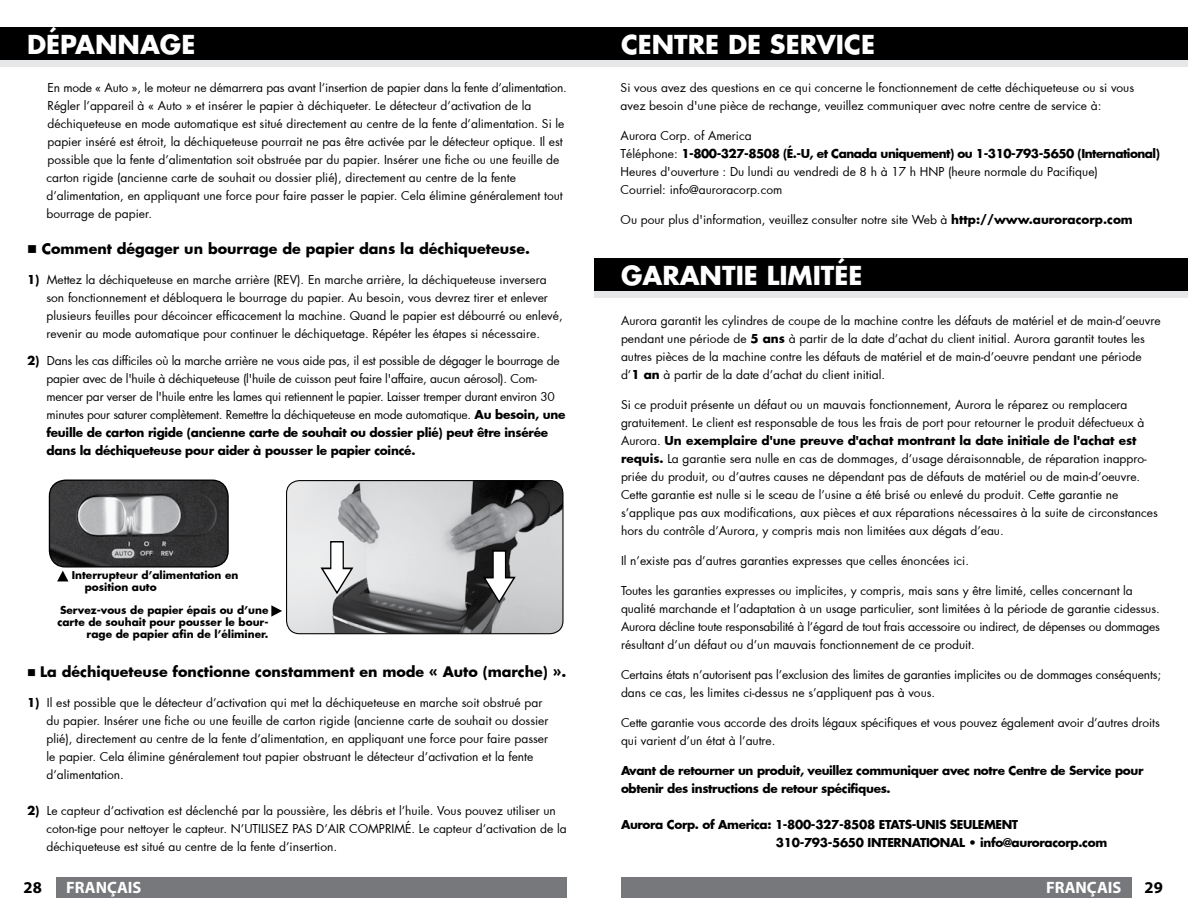
<style>
.page{position:relative;width:1188px;height:918px;background:#fff}
.page>*{position:absolute;margin:0;border:0;box-sizing:border-box;transform-origin:0 0}
.t1{font:700 25.5px "Futura";color:#fff}
.t2{font:700 16.5px "Myriad Pro";color:#fff}
.t3{font:700 16.5px "Myriad Pro";color:#000}
.t4{font:700 14.25px "Futura";color:#000}
.t5{font:12px/18px "Futura";color:#000}
.t6{font:12px/18px "Futura";letter-spacing:-.02em;color:#000}
.t7{font:700 12px/18px "Futura";letter-spacing:-.03em;color:#000}
.t8{font:700 10.5px/12px "Futura";color:#000}
.s1{font-weight:700}
</style>
<div class="page">
<div style="left:56px;top:877px;width:511px;height:21px;background:#77787b"></div>
<div style="left:621px;top:877px;width:511px;height:21px;background:#77787b"></div>
<div style="left:594px;top:265px;width:594px;height:33px;background:#e6e7e8"></div>
<div style="left:594px;top:258px;width:594px;height:33px;background:#000"></div>
<div style="left:594px;top:34px;width:594px;height:33px;background:#e6e7e8"></div>
<div style="left:594px;top:27px;width:594px;height:32px;background:#000"></div>
<div style="left:0;top:34px;width:594px;height:33px;background:#e6e7e8"></div>
<div style="left:0;top:27px;width:594px;height:32px;background:#000"></div>
<img style="left:287px;top:481px;width:276px;height:153px">
<div style="left:286px;top:480px;width:278px;height:154px;border:1px solid #000;border-radius:13px"></div>
<svg style="left:321px;top:542px;width:32px;height:52px"></svg>
<svg style="left:483px;top:550px;width:33px;height:53px"></svg>
<img style="left:49px;top:480px;width:178px;height:86px">
<div style="left:49px;top:480px;width:180px;height:88px;border:1px solid #000;border-radius:16px"></div>
<svg style="left:57px;top:571px;width:11px;height:10px"></svg>
<svg style="left:271px;top:605px;width:11px;height:12px"></svg>
<h1 class="t1" style="left:27px;top:26px;width:170px">DÉPANNAGE</h1>
<h1 class="t1" style="left:621px;top:26px;width:256px">CENTRE DE SERVICE</h1>
<p class="t5" style="left:46px;top:79px;width:522px">En mode « Auto », le moteur ne démarrera pas avant l’insertion de papier dans la fente d’alimentation.<br>Régler l’appareil à « Auto » et insérer le papier à déchiqueter. Le détecteur d’activation de la déchiqueteuse en mode automatique est situé directement au centre de la fente d’alimentation. Si le papier inséré est étroit, la déchiqueteuse pourrait ne pas être activée par le détecteur optique. Il est possible que la fente d’alimentation soit obstruée par du papier. Insérer une fiche ou une feuille de carton rigide (ancienne carte de souhait ou dossier plié), directement au centre de la fente d’alimentation, en appliquant une force pour faire passer le papier. Cela élimine généralement tout bourrage de papier.</p>
<p class="t4" style="left:27px;top:239px;width:505px">■ Comment dégager un bourrage de papier dans la déchiqueteuse.</p>
<p class="t5" style="left:46px;top:271px;width:518px;text-indent:-19px"><span class="s1">1)</span> Mettez la déchiqueteuse en marche arrière (REV). En marche arrière, la déchiqueteuse inversera son fonctionnement et débloquera le bourrage du papier. Au besoin, vous devrez tirer et enlever plusieurs feuilles pour décoincer efficacement la machine. Quand le papier est débourré ou enlevé, revenir au mode automatique pour continuer le déchiquetage. Répéter les étapes si nécessaire.</p>
<p class="t6" style="left:46px;top:352px;width:521px;text-indent:-19px"><span class="s1">2)</span> Dans les cas difficiles où la marche arrière ne vous aide pas, il est possible de dégager le bourrage de papier avec de l'huile à déchiqueteuse (l'huile de cuisson peut faire l'affaire, aucun aérosol). Com&shy;mencer par verser de l'huile entre les lames qui retiennent le papier. Laisser tremper durant environ 30 minutes pour saturer complètement. Remettre la déchiqueteuse en mode automatique. <span class="s1">Au besoin, une feuille de carton rigide (ancienne carte de souhait ou dossier plié) peut être insérée dans la déchiqueteuse pour aider à pousser le papier coincé.</span></p>
<p class="t5" style="left:621px;top:79px;width:515px">Si vous avez des questions en ce qui concerne le fonctionnement de cette déchiqueteuse ou si vous avez besoin d'une pièce de rechange, veuillez communiquer avec notre centre de service à:</p>
<p class="t5" style="left:621px;top:127px;width:541px">Aurora Corp. of America<br>Téléphone: <span class="s1">1-800-327-8508 (É.-U, et Canada uniquement) ou 1-310-793-5650 (International)<br></span>Heures d'ouverture : Du lundi au vendredi de 8 h à 17 h HNP (heure normale du Pacifique)<br>Courriel: info@auroracorp.com</p>
<p class="t5" style="left:621px;top:211px;width:514px">Ou pour plus d'information, veuillez consulter notre site Web à <span class="s1">http://www.auroracorp.com</span></p>
<h1 class="t1" style="left:621px;top:257px;width:243px">GARANTIE LIMITÉE</h1>
<p class="t5" style="left:621px;top:311px;width:541px">Aurora garantit les cylindres de coupe de la machine contre les défauts de matériel et de main-d’oeuvre pendant une période de <span class="s1">5 ans</span> à partir de la date d’achat du client initial. Aurora garantit toutes les autres pièces de la machine contre les défauts de matériel et de main-d’oeuvre pendant une période d’<span class="s1">1 an</span> à partir de la date d’achat du client initial.</p>
<p class="t5" style="left:621px;top:395px;width:538px">Si ce produit présente un défaut ou un mauvais fonctionnement, Aurora le réparez ou remplacera gratuitement. Le client est responsable de tous les frais de port pour retourner le produit défectueux à Aurora. <span class="s1">Un exemplaire d'une preuve d'achat montrant la date initiale de l'achat est requis.</span> La garantie sera nulle en cas de dommages, d’usage déraisonnable, de réparation inappro&shy;priée du produit, ou d’autres causes ne dépendant pas de défauts de matériel ou de main-d’oeuvre.<br>Cette garantie est nulle si le sceau de l’usine a été brisé ou enlevé du produit. Cette garantie ne s’applique pas aux modifications, aux pièces et aux réparations nécessaires à la suite de circonstances hors du contrôle d’Aurora, y compris mais non limitées aux dégats d’eau.</p>
<p class="t5" style="left:621px;top:551px;width:350px">Il n’existe pas d’autres garanties expresses que celles énoncées ici.</p>
<p class="t5" style="left:621px;top:581px;width:541px">Toutes les garanties expresses ou implicites, y compris, mais sans y être limité, celles concernant la qualité marchande et l’adaptation à un usage particulier, sont limitées à la période de garantie cidessus.<br>Aurora décline toute responsabilité à l’égard de tout frais accessoire ou indirect, de dépenses ou dommages résultant d’un défaut ou d’un mauvais fonctionnement de ce produit.</p>
<p class="t5" style="left:621px;top:665px;width:542px">Certains états n’autorisent pas l’exclusion des limites de garanties implicites ou de dommages conséquents; dans ce cas, les limites ci-dessus ne s’appliquent pas à vous.</p>
<p class="t5" style="left:621px;top:713px;width:540px">Cette garantie vous accorde des droits légaux spécifiques et vous pouvez également avoir d’autres droits qui varient d’un état à l’autre.</p>
<p class="t7" style="left:621px;top:761px;width:524px">Avant de retourner un produit, veuillez communiquer avec notre Centre de Service pour obtenir des instructions de retour spécifiques.</p>
<p class="t7" style="left:776px;top:815px;width:333px;text-indent:-155px">Aurora Corp. of America: 1-800-327-8508 ETATS-UNIS SEULEMENT<br>310-793-5650 INTERNATIONAL • info@auroracorp.com</p>
<p class="t8" style="left:85px;top:569px;width:155px;text-indent:-13px">Interrupteur d’alimentation en position auto</p>
<p class="t8" style="left:57px;top:604px;width:213px;text-align:right">Servez-vous de papier épais ou d’une carte de souhait pour pousser le bour&shy;rage de papier afin de l’éliminer.</p>
<p class="t4" style="left:27px;top:662px;width:541px">■ La déchiqueteuse fonctionne constamment en mode « Auto (marche) ».</p>
<p class="t5" style="left:46px;top:694px;width:504px;text-indent:-19px"><span class="s1">1)</span> Il est possible que le détecteur d’activation qui met la déchiqueteuse en marche soit obstrué par du papier. Insérer une fiche ou une feuille de carton rigide (ancienne carte de souhait ou dossier plié), directement au centre de la fente d’alimentation, en appliquant une force pour faire passer le papier. Cela élimine généralement tout papier obstruant le détecteur d’activation et la fente d’alimentation.</p>
<p class="t5" style="left:46px;top:802px;width:522px;text-indent:-19px"><span class="s1">2)</span> Le capteur d’activation est déclenché par la poussière, les débris et l’huile. Vous pouvez utiliser un coton-tige pour nettoyer le capteur. N’UTILISEZ PAS D’AIR COMPRIMÉ. Le capteur d’activation de la déchiqueteuse est situé au centre de la fente d’insertion.</p>
<h2 class="t3" style="left:24px;top:876px;width:20px">28</h2>
<h2 class="t2" style="left:66px;top:876px;width:77px">FRANÇAIS</h2>
<h2 class="t2" style="left:1046px;top:876px;width:77px">FRANÇAIS</h2>
<h2 class="t3" style="left:1145px;top:876px;width:20px">29</h2>
</div>
